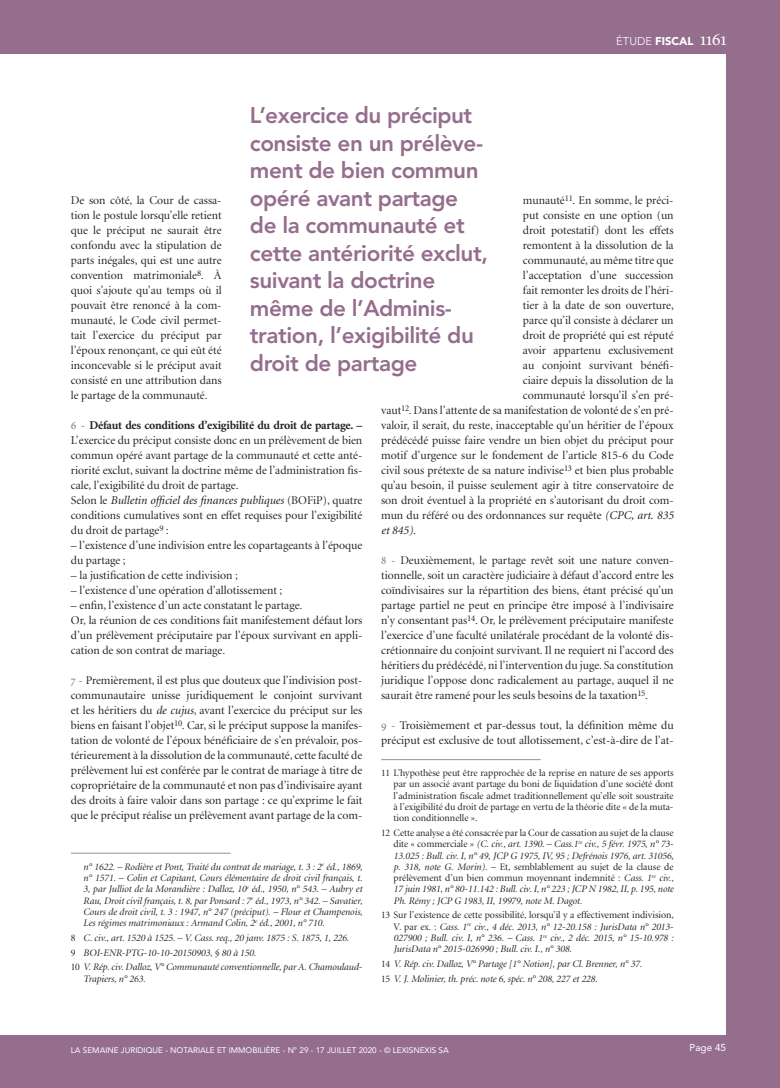
<style>
.page{position:relative;width:780px;height:1088px;background:#fff}
.page>*{position:absolute;margin:0;border:0;box-sizing:border-box;transform-origin:0 0}
.t1{font:800 22.5px/27.5px "Avenir LT";letter-spacing:-.02em;color:#956e8e}
.t2{font:11.88px/15px "Minion Display";color:#231f20;text-align:justify}
.t3{font:italic 11.88px "Minion";color:#231f20}
.t4{font:700 11.88px "Minion";letter-spacing:-.02em;color:#231f20}
.t5{font:900 11.25px "Avenir LT";color:#fff}
.t6{font:italic 10px/11.2px "Minion Display";color:#231f20;text-align:justify}
.t7{font:10px/11.2px "Minion Display";color:#231f20;text-align:justify}
.t8{font:10px "Avenir LT";color:#fff}
.t9{font:8.12px "Avenir LT";color:#fff}
.s1{font-weight:300}
.s2{font-family:"Minion Regular SC";font-weight:400;font-size:18.75px}
.s3{font-family:"Minion";font-style:italic}
.s4{font-family:"Minion Display";font-style:normal}
.s5{font-family:"Minion Regular SC";color:#956e8e}
.s6{font-style:normal}
.s7{font-family:"Minion Regular SC";font-weight:400;color:#956e8e}
</style>
<div class="page">
<div style="left:0;top:0;width:18px;height:53px;background:#956e8e"></div>
<div style="left:0;top:1036px;width:18px;height:52px;background:#956e8e"></div>
<div style="left:18px;top:0;width:762px;height:53px;background:#956e8e"></div>
<div style="left:18px;top:1036px;width:762px;height:52px;background:#956e8e"></div>
<div style="left:726px;top:0;width:53px;height:1088px;background:#956e8e"></div>
<hr style="left:71px;top:853px;width:159px;height:1px;background:#959383">
<hr style="left:381px;top:759px;width:159px;height:1px;background:#959383">
<p class="t5" style="left:616px;top:34px;width:112px"><span class="s1">ÉTUDE</span> FISCAL <span class="s2">1161</span></p>
<h1 class="t1" style="left:250px;top:102px;width:239px">L’exercice du préciput consiste en un prélève&shy;ment de bien commun opéré avant partage de la communauté et cette antériorité exclut, suivant la doctrine même de l’Adminis&shy;tration, l’exigibilité du droit de partage</h1>
<p class="t2" style="left:381px;top:193px;width:294px;text-align:right">munauté<sup>11</sup>. En somme, le préci-<br>put consiste en une option (un<br>droit potestatif) dont les effets<br>remontent à la dissolution de la<br>communauté, au même titre que<br>l’acceptation d’une succession<br>fait remonter les droits de l’héri-<br>tier à la date de son ouverture,<br>parce qu’il consiste à déclarer un<br>droit de propriété qui est réputé<br>avoir appartenu exclusivement<br>au conjoint survivant bénéfi-<br>ciaire depuis la dissolution de la<br>communauté lorsqu’il s’en pré-<br>vaut<sup>12</sup>. Dans l’attente de sa manifestation de volonté de s’en pré&shy;valoir, il serait, du reste, inacceptable qu’un héritier de l’époux prédécédé puisse faire vendre un bien objet du préciput pour motif d’urgence sur le fondement de l’article 815-6 du Code civil sous prétexte de sa nature indivise<sup>13</sup> et bien plus probable qu’au besoin, il puisse seulement agir à titre conservatoire de son droit éventuel à la propriété en s’autorisant du droit com&shy;mun du référé ou des ordonnances sur requête <span class="s3">(CPC, art. 835</span></p>
<p class="t3" style="left:381px;top:524px;width:36px">et 845)<span class="s4">.</span></p>
<p class="t2" style="left:381px;top:553px;width:294px"><span class="s5">8 -</span> Deuxièmement, le partage revêt soit une nature conven&shy;tionnelle, soit un caractère judiciaire à défaut d’accord entre les coïndivisaires sur la répartition des biens, étant précisé qu’un partage partiel ne peut en principe être imposé à l’indivisaire n’y consentant pas<sup>14</sup>. Or, le prélèvement préciputaire manifeste l’exercice d’une faculté unilatérale procédant de la volonté dis&shy;crétionnaire du conjoint survivant. Il ne requiert ni l’accord des héritiers du prédécédé, ni l’intervention du juge. Sa constitution juridique l’oppose donc radicalement au partage, auquel il ne saurait être ramené pour les seuls besoins de la taxation<sup>15</sup>.</p>
<p class="t2" style="left:381px;top:718px;width:294px"><span class="s5">9 -</span> Troisièmement et par-dessus tout, la définition même du préciput est exclusive de tout allotissement, c’est-à-dire de l’at-</p>
<p class="t7" style="left:393px;top:768px;width:281px;text-indent:-12px">11 L’hypothèse peut être rapprochée de la reprise en nature de ses apports par un associé avant partage du boni de liquidation d’une société dont l’administration fiscale admet traditionnellement qu’elle soit soustraite à l’exigibilité du droit de partage en vertu de la théorie dite « de la muta&shy;tion conditionnelle ».</p>
<p class="t6" style="left:393px;top:827px;width:282px;text-indent:-12px"><span class="s6">12 Cette analyse a été consacrée par la Cour de cassation au sujet de la clause dite « commerciale »</span> (C. civ., art. 1390. – Cass.1<sup>re</sup> civ., 5 févr. 1975, n° 73- 13.025 : Bull. civ. I, n° 49, JCP G 1975, IV, 95 ; Defrénois 1976, art. 31056, p. 318, note G. Morin)<span class="s6">. – Et, semblablement au sujet de la clause de prélèvement d’un bien commun moyennant indemnité :</span> Cass. 1<sup>re</sup> civ., 17 juin 1981, n° 80-11.142 : Bull. civ. I, n° 223 ; JCP N 1982, II, p. 195, note Ph. Rémy ; JCP G 1983, II, 19979, note M. Dagot.</p>
<p class="t6" style="left:393px;top:910px;width:282px;text-indent:-12px"><span class="s6">13 Sur l’existence de cette possibilité, lorsqu’il y a effectivement indivision, V. par ex. :</span> Cass. 1<sup>re</sup> civ., 4 déc. 2013, n° 12-20.158 : JurisData n° 2013- 027900 ; Bull. civ. I, n° 236. – Cass. 1<sup>re</sup> civ., 2 déc. 2015, n° 15-10.978 :<br>JurisData n° 2015-026990 ; Bull. civ. I., n° 308.</p>
<p class="t6" style="left:381px;top:957px;width:262px;line-height:14.8px"><span class="s6">14</span> V. Rép. civ. Dalloz, V° Partage [1° Notion], par Cl. Brenner, n° 37.<br><span class="s6">15</span> V. J. Molinier, th. préc. note 6, spéc. n° 208, 227 et 228.</p>
<p class="t2" style="left:71px;top:193px;width:152px">De son côté, la Cour de cassa&shy;tion le postule lorsqu’elle retient que le préciput ne saurait être confondu avec la stipulation de parts inégales, qui est une autre convention matrimoniale<sup>8</sup>. À quoi s’ajoute qu’au temps où il pouvait être renoncé à la com&shy;munauté, le Code civil permet&shy;tait l’exercice du préciput par l’époux renonçant, ce qui eût été inconcevable si le préciput avait consisté en une attribution dans le partage de la communauté.</p>
<p class="t4" style="left:71px;top:419px;width:293px"><span class="s7">6 -</span> Défaut des conditions d’exigibilité du droit de partage. –</p>
<p class="t2" style="left:71px;top:433px;width:293px">L’exercice du préciput consiste donc en un prélèvement de bien commun opéré avant partage de la communauté et cette anté&shy;riorité exclut, suivant la doctrine même de l’administration fis&shy;cale, l’exigibilité du droit de partage.</p>
<p class="t3" style="left:71px;top:494px;width:293px"><span class="s4">Selon le</span> Bulletin officiel des finances publiques <span class="s4">(BOFiP), quatre</span></p>
<p class="t2" style="left:71px;top:508px;width:293px">conditions cumulatives sont en effet requises pour l’exigibilité du droit de partage<sup>9</sup> :</p>
<p class="t2" style="left:71px;top:538px;width:293px">– l’existence d’une indivision entre les copartageants à l’époque du partage ;</p>
<p class="t2" style="left:71px;top:568px;width:168px">– la justification de cette indivision ;</p>
<p class="t2" style="left:71px;top:583px;width:213px">– l’existence d’une opération d’allotissement ;</p>
<p class="t2" style="left:71px;top:598px;width:293px;text-align:left">– enfin, l’existence d’un acte constatant le partage.<br>Or, la réunion de ces conditions fait manifestement défaut lors d’un prélèvement préciputaire par l’époux survivant en appli&shy;cation de son contrat de mariage.</p>
<p class="t2" style="left:71px;top:673px;width:293px"><span class="s5">7 -</span> Premièrement, il est plus que douteux que l’indivision post&shy;communautaire unisse juridiquement le conjoint survivant et les héritiers du <span class="s3">de cujus</span>, avant l’exercice du préciput sur les biens en faisant l’objet<sup>10</sup>. Car, si le préciput suppose la manifes&shy;tation de volonté de l’époux bénéficiaire de s’en prévaloir, pos&shy;térieurement à la dissolution de la communauté, cette faculté de prélèvement lui est conférée par le contrat de mariage à titre de copropriétaire de la communauté et non pas d’indivisaire ayant des droits à faire valoir dans son partage : ce qu’exprime le fait que le préciput réalise un prélèvement avant partage de la com-</p>
<p class="t6" style="left:83px;top:861px;width:281px">n° 1622. – Rodière et Pont, Traité du contrat de mariage, t. 3 : 2<sup>e</sup> éd., 1869, n° 1571. – Colin et Capitant, Cours élémentaire de droit civil français, t.<br>3, par Julliot de la Morandière : Dalloz, 10<sup>e</sup> éd., 1950, n° 543. – Aubry et Rau, Droit civil français, t. 8, par Ponsard : 7<sup>e</sup> éd., 1973, n° 342. – Savatier, Cours de droit civil, t. 3 : 1947, n° 247 (préciput). – Flour et Champenois, Les régimes matrimoniaux : Armand Colin, 2<sup>e</sup> éd., 2001, n° 710.</p>
<p class="t6" style="left:71px;top:930px;width:293px;line-height:14.8px;text-align:left"><span class="s6">8</span> C. civ., art. 1520 à 1525. – V. Cass. req., 20 janv. 1875 : S. 1875, 1, 226.<br><span class="s6">9</span> BOI-ENR-PTG-10-10-20150903, § 80 à 150.<br><span class="s6">10</span> V. Rép. civ. Dalloz, V° Communauté conventionnelle, par A. Chamoulaud-</p>
<p class="t6" style="left:83px;top:973px;width:64px">Trapiers, n° 263.</p>
<p class="t9" style="left:71px;top:1045px;width:379px">LA SEMAINE JURIDIQUE - NOTARIALE ET IMMOBILIÈRE - N° 29 - 17 JUILLET 2020 - © LEXISNEXIS SA</p>
<p class="t8" style="left:689px;top:1042px;width:38px">Page 45</p>
</div>
